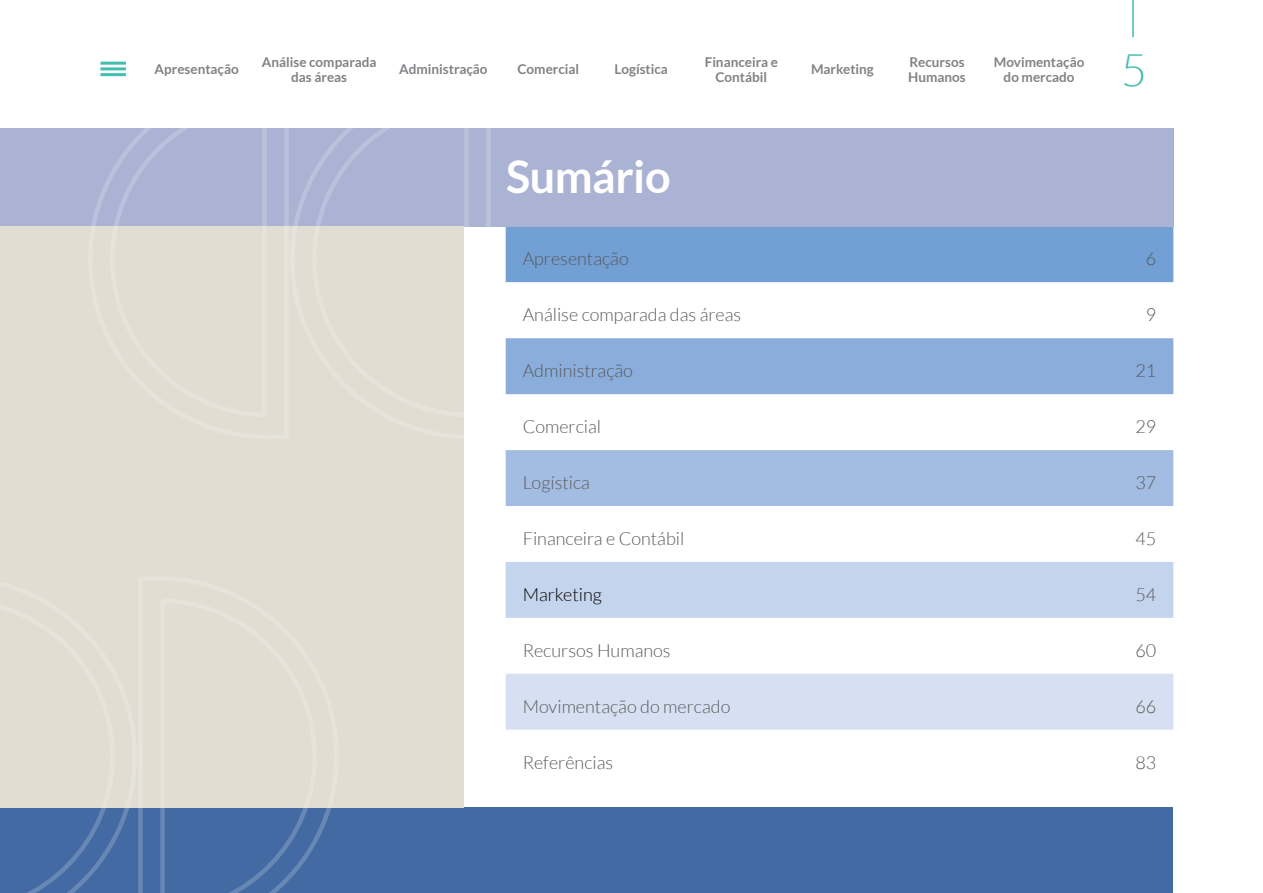
<style>
.page{position:relative;width:1263px;height:893px;background:#fff}
.page>*{position:absolute;margin:0;border:0;box-sizing:border-box;transform-origin:0 0}
.t1{font:700 45px "Lato";letter-spacing:-.01em;color:#fff}
.t2{font:300 45px "Lato";color:#42beb1}
.t3{font:300 18px "Lato";color:#58595b}
.t4{font:300 18px "Lato";color:#000}
.t5{font:700 13.5px/15px "Lato";color:#808285;text-align:center}
</style>
<div class="page">
<hr style="left:100px;top:62px;width:26px;height:3px;background:#42beb1">
<hr style="left:100px;top:67px;width:26px;height:3px;background:#42beb1">
<hr style="left:100px;top:73px;width:26px;height:3px;background:#42beb1">
<hr style="left:1132px;top:0;width:2px;height:37px;background:#42beb1">
<div style="left:506px;top:226px;width:667px;height:56px;background:#729fd4"></div>
<div style="left:506px;top:338px;width:667px;height:56px;background:#8aaddb"></div>
<div style="left:506px;top:450px;width:667px;height:56px;background:#a3bde2"></div>
<div style="left:506px;top:562px;width:667px;height:56px;background:#c5d4ed"></div>
<div style="left:506px;top:674px;width:667px;height:56px;background:#d7e0f2"></div>
<div style="left:0;top:128px;width:1174px;height:98px;background:#abb3d4"></div>
<div style="left:0;top:808px;width:1172px;height:85px;background:#436aa2"></div>
<div style="left:0;top:226px;width:463px;height:582px;background:#e1ddd2"></div>
<svg style="left:293px;top:128px;width:200px;height:313px"></svg>
<svg style="left:91px;top:128px;width:198px;height:98px"></svg>
<svg style="left:27px;top:808px;width:102px;height:85px"></svg>
<svg style="left:138px;top:808px;width:193px;height:85px"></svg>
<p class="t5" style="left:155px;top:62px;width:86px">Apresentação</p>
<p class="t5" style="left:262px;top:54px;width:116px">Análise comparada das áreas</p>
<p class="t5" style="left:399px;top:62px;width:90px">Administração</p>
<p class="t5" style="left:518px;top:62px;width:63px">Comercial</p>
<p class="t5" style="left:615px;top:62px;width:55px">Logística</p>
<p class="t5" style="left:705px;top:54px;width:75px">Financeira e<br>Contábil</p>
<p class="t5" style="left:811px;top:62px;width:64px">Marketing</p>
<p class="t5" style="left:908px;top:54px;width:59px;text-align:left">Recursos<br>Humanos</p>
<p class="t5" style="left:994px;top:54px;width:92px">Movimentação do mercado</p>
<h1 class="t2" style="left:1121px;top:46px;width:28px">5</h1>
<h1 class="t1" style="left:506px;top:150px;width:166px">Sumário</h1>
<p class="t3" style="left:523px;top:249px;width:108px">Apresentação</p>
<p class="t3" style="left:1146px;top:249px;width:12px">6</p>
<p class="t3" style="left:523px;top:305px;width:220px">Análise comparada das áreas</p>
<p class="t3" style="left:1146px;top:305px;width:12px">9</p>
<p class="t3" style="left:523px;top:361px;width:112px">Administração</p>
<p class="t3" style="left:1135px;top:361px;width:22px">21</p>
<p class="t3" style="left:523px;top:417px;width:80px">Comercial</p>
<p class="t3" style="left:1135px;top:417px;width:22px">29</p>
<p class="t3" style="left:523px;top:473px;width:69px">Logística</p>
<p class="t3" style="left:1135px;top:473px;width:22px">37</p>
<p class="t3" style="left:523px;top:529px;width:163px">Financeira e Contábil</p>
<p class="t3" style="left:1135px;top:529px;width:22px">45</p>
<p class="t4" style="left:523px;top:585px;width:81px">Marketing</p>
<p class="t3" style="left:1135px;top:585px;width:22px">54</p>
<p class="t3" style="left:523px;top:641px;width:149px">Recursos Humanos</p>
<p class="t3" style="left:1135px;top:641px;width:22px">60</p>
<p class="t3" style="left:523px;top:696px;width:209px">Movimentação do mercado</p>
<p class="t3" style="left:1135px;top:696px;width:22px">66</p>
<p class="t3" style="left:523px;top:752px;width:92px">Referências</p>
<p class="t3" style="left:1135px;top:752px;width:22px">83</p>
</div>
